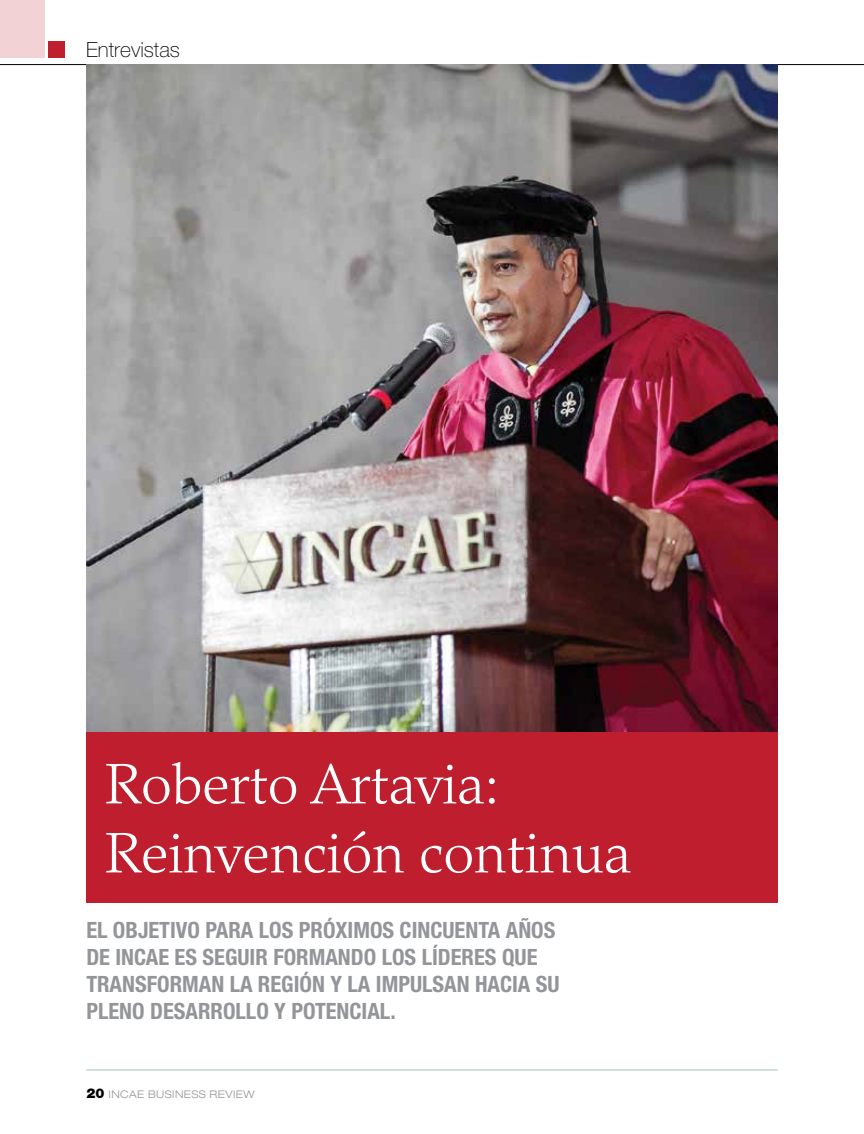
<style>
.page{position:relative;width:864px;height:1134px;background:#fff}
.page>*{position:absolute;margin:0;border:0;box-sizing:border-box;transform-origin:0 0}
.t1{font:300 57px/69px "Palatino";color:#fff}
.t2{font:700 condensed 22.5px "Helvetica Neue";color:#939598}
.t3{font:100 21px "Helvetica Neue";color:#000}
.t4{font:300 expanded 10.5px "Helvetica Neue";letter-spacing:.04em;color:#939598}
.s1{font-weight:900;font-stretch:normal;font-size:13.5px;color:#000}
</style>
<div class="page">
<div style="left:48px;top:41px;width:17px;height:17px;background:#be1e2d"></div>
<hr style="left:0;top:64px;width:864px;height:1px;background:#000">
<div style="left:0;top:0;width:44px;height:57px;background:#f2d2d5"></div>
<img style="left:86px;top:65px;width:692px;height:667px">
<div style="left:86px;top:732px;width:692px;height:171px;background:#be1e2d"></div>
<hr style="left:86px;top:1069px;width:692px;height:2px;background:#c2d6d1">
<p class="t3" style="left:86px;top:38px;width:95px">Entrevistas</p>
<h1 class="t1" style="left:105px;top:750px;width:528px">Roberto Artavia:<br>Reinvención continua</h1>
<p class="t2" style="left:86px;top:916px;width:38px">EL OBJETI</p>
<p class="t2" style="left:176px;top:916px;width:43px">VO PARA</p>
<p class="t2" style="left:259px;top:916px;width:12px">LOS</p>
<p class="t2" style="left:299px;top:916px;width:61px">PRÓXIMOS</p>
<p class="t2" style="left:400px;top:916px;width:12px">CINC</p>
<p class="t2" style="left:443px;top:916px;width:25px">UENTA</p>
<p class="t2" style="left:506px;top:916px;width:38px">AÑOS</p>
<p class="t2" style="left:86px;top:943px;width:212px">DE INCAE ES SEGUIR FORMANDO</p>
<p class="t2" style="left:382px;top:943px;width:12px">LOS</p>
<p class="t2" style="left:422px;top:943px;width:29px">LÍDERES</p>
<p class="t2" style="left:502px;top:943px;width:35px">QUE</p>
<p class="t2" style="left:86px;top:970px;width:13px">TRANS</p>
<p class="t2" style="left:147px;top:970px;width:25px">FORMAN</p>
<p class="t2" style="left:230px;top:970px;width:40px">LA REGI</p>
<p class="t2" style="left:300px;top:970px;width:135px">ÓN Y LA IMPULSAN</p>
<p class="t2" style="left:475px;top:970px;width:25px">HACIA</p>
<p class="t2" style="left:536px;top:970px;width:25px">SU</p>
<p class="t2" style="left:86px;top:997px;width:13px">PLENO</p>
<p class="t2" style="left:150px;top:997px;width:13px">DESARROLLO</p>
<p class="t2" style="left:274px;top:997px;width:29px">Y POTENCIAL</p>
<p class="t2" style="left:390px;top:997px;width:7px">.</p>
<p class="t4" style="left:86px;top:1088px;width:170px"><span class="s1">20</span> INCAE BUSINESS REVIEW</p>
</div>
